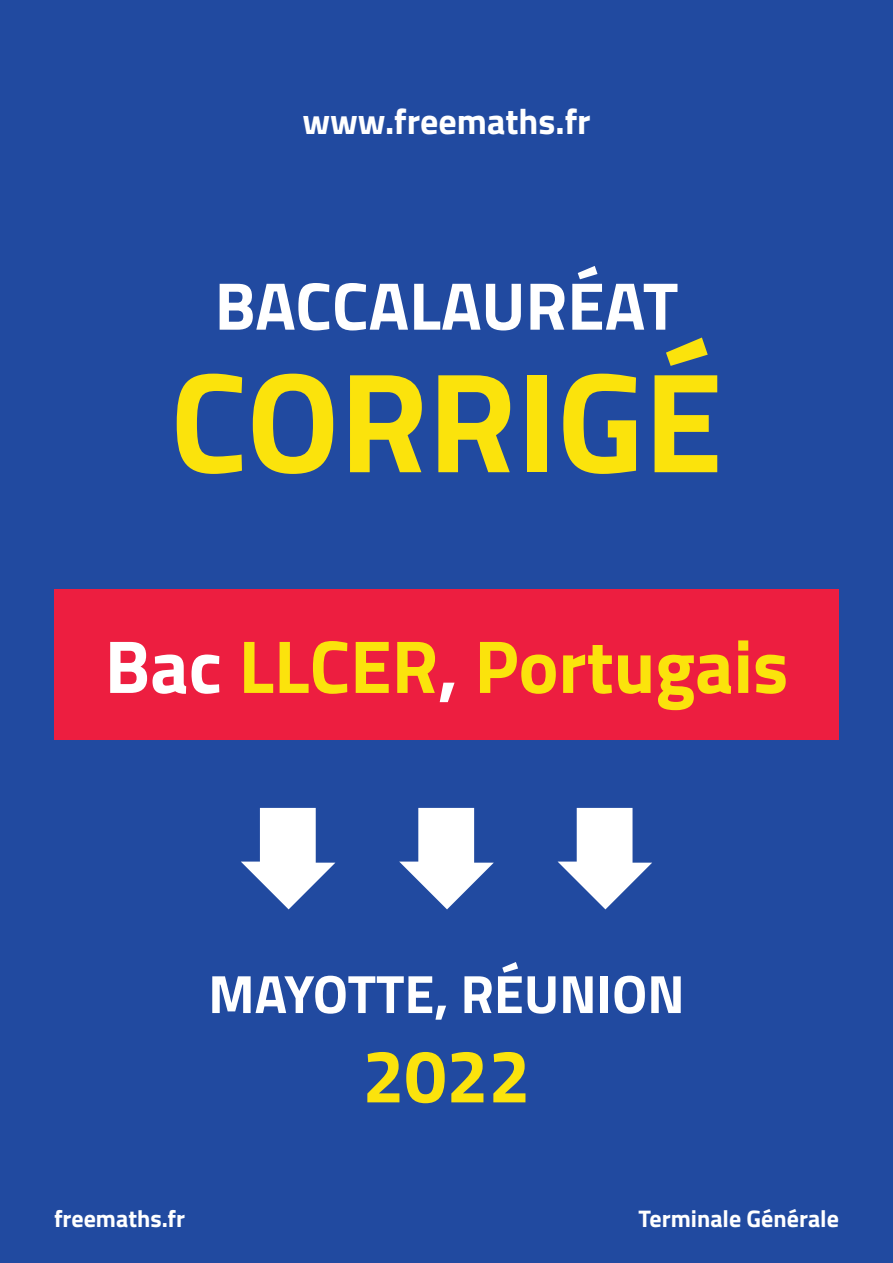
<style>
.page{position:relative;width:893px;height:1263px;background:#214aa0}
.page>*{position:absolute;margin:0;border:0;box-sizing:border-box;transform-origin:0 0}
.t1{font:700 142.5px "Titillium";color:#fbe30c}
.t2{font:700 75px "Titillium";color:#fbe30c}
.t3{font:700 67.5px "Titillium";color:#fff}
.t4{font:700 54px "Titillium";color:#fff}
.t5{font:700 36px "Titillium";color:#fff}
.t6{font:700 24px "Titillium";color:#fff}
.s1{color:#fff}
</style>
<div class="page">
<svg style="left:241px;top:808px;width:94px;height:101px"></svg>
<svg style="left:399px;top:808px;width:95px;height:101px"></svg>
<svg style="left:558px;top:808px;width:94px;height:101px"></svg>
<div style="left:54px;top:589px;width:785px;height:151px;background:#ed1e40"></div>
<h3 class="t5" style="left:302px;top:94px;width:290px">www.freemaths.fr</h3>
<h3 class="t3" style="left:215px;top:254px;width:465px">BACCALAURÉAT</h3>
<h1 class="t1" style="left:170px;top:313px;width:554px">CORRIGÉ</h1>
<h2 class="t2" style="left:105px;top:609px;width:685px"><span class="s1">Bac</span> LLCER<span class="s1">,</span> Portugais</h2>
<p class="t4" style="left:208px;top:953px;width:478px">MAYOTTE, RÉUNION</p>
<h2 class="t2" style="left:362px;top:1019px;width:169px">2022</h2>
<p class="t6" style="left:54px;top:1200px;width:133px">freemaths.fr</p>
<p class="t6" style="left:639px;top:1200px;width:202px">Terminale Générale</p>
</div>
